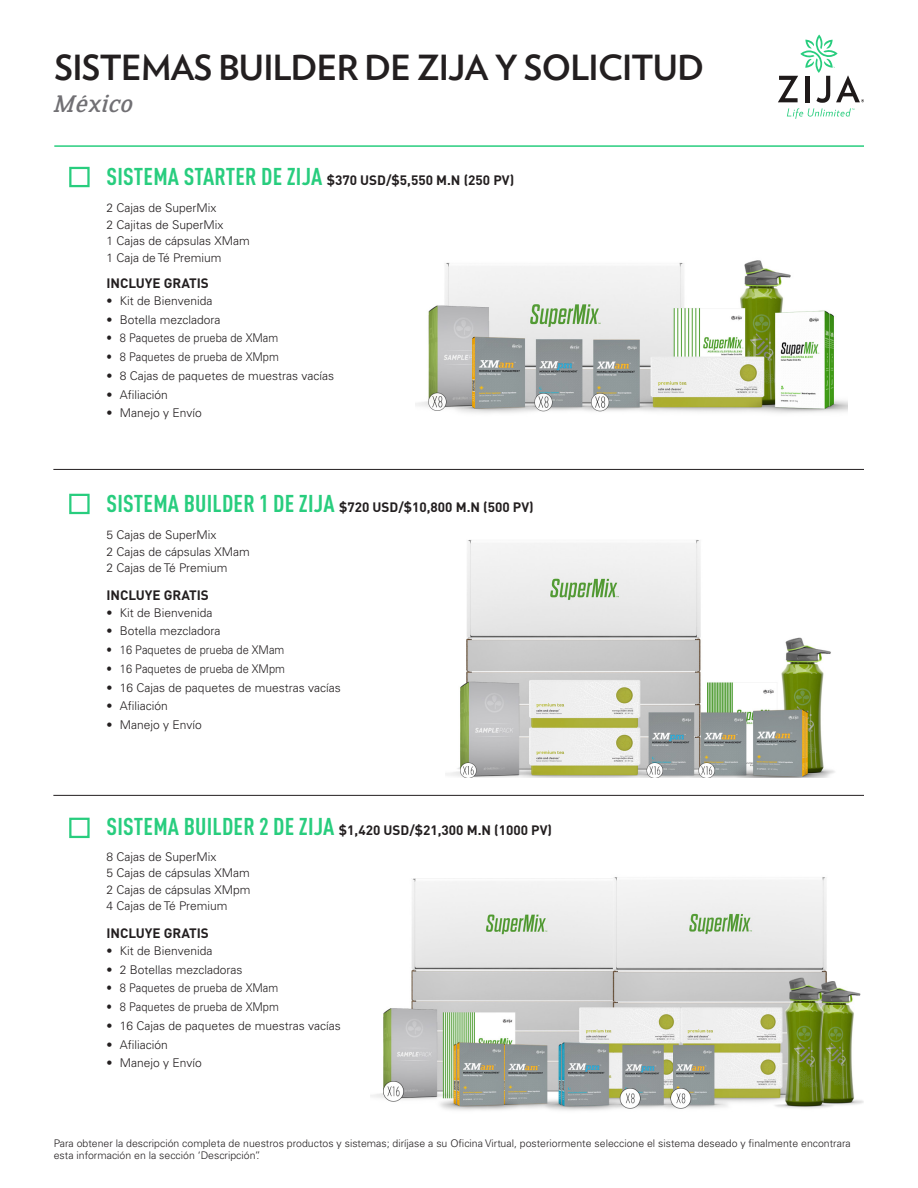
<style>
.page{position:relative;width:918px;height:1188px;background:#fff}
.page>*{position:absolute;margin:0;border:0;box-sizing:border-box;transform-origin:0 0}
.t1{font:700 34.5px "Verlag";letter-spacing:-.02em;color:#231f20}
.t2{font:italic 27px "FS Clerkenwell";color:#717074}
.t3{font:700 13.5px "DINOT";color:#231f20}
.t4{font:300 12px "Univers LT Std";color:#231f20}
.t5{font:300 12px "Univers LT Std";color:#231f20;scale:.92 1}
.t6{font:300 10.5px/12.6px "Univers LT Std";color:#231f20}
.s1{font-stretch:condensed;font-size:24px;color:#28cd7e}
</style>
<div class="page">
<hr style="left:54px;top:145px;width:810px;height:2px;background:#28cd7e">
<div style="left:69px;top:167px;width:21px;height:20px;background:#fff;border:2px solid #28cd7e"></div>
<div style="left:69px;top:494px;width:21px;height:20px;background:#fff;border:2px solid #28cd7e"></div>
<div style="left:69px;top:818px;width:21px;height:20px;background:#fff;border:2px solid #28cd7e"></div>
<hr style="left:53px;top:469px;width:811px;height:1px;background:#231f20">
<hr style="left:53px;top:795px;width:811px;height:1px;background:#231f20">
<img style="left:370px;top:877px;width:494px;height:234px">
<img style="left:416px;top:260px;width:431px;height:153px">
<img style="left:445px;top:540px;width:390px;height:237px">
<svg style="left:778px;top:35px;width:86px;height:84px"></svg>
<p class="t1" style="left:55px;top:40px;width:651px">SISTEMAS BUILDER DE ZIJA Y SOLICITUD</p>
<p class="t2" style="left:55px;top:88px;width:80px">México</p>
<p class="t3" style="left:107px;top:171px;width:409px"><span class="s1">SISTEMA STARTER DE ZIJA</span> $370 USD/$5,550 M.N (250 PV)</p>
<p class="t4" style="left:106px;top:201px;width:112px">2 Cajas de SuperMix</p>
<p class="t4" style="left:106px;top:217px;width:118px">2 Cajitas de SuperMix</p>
<p class="t4" style="left:106px;top:234px;width:145px">1 Cajas de cápsulas XMam</p>
<p class="t4" style="left:106px;top:250px;width:116px">1 Caja de Té Premium</p>
<p class="t3" style="left:106px;top:274px;width:104px">INCLUYE GRATIS</p>
<p class="t4" style="left:106px;top:293px;width:108px">• Kit de Bienvenida</p>
<p class="t4" style="left:106px;top:312px;width:116px">• Botella mezcladora</p>
<p class="t5" style="left:106px;top:331px;width:188px">• 8 Paquetes de prueba de XMam</p>
<p class="t5" style="left:106px;top:350px;width:189px">• 8 Paquetes de prueba de XMpm</p>
<p class="t4" style="left:106px;top:368px;width:229px">• 8 Cajas de paquetes de muestras vacías</p>
<p class="t4" style="left:106px;top:387px;width:63px">• Afiliación</p>
<p class="t4" style="left:106px;top:406px;width:97px">• Manejo y Envío</p>
<p class="t3" style="left:107px;top:498px;width:429px"><span class="s1">SISTEMA BUILDER 1 DE ZIJA</span> $720 USD/$10,800 M.N (500 PV)</p>
<p class="t4" style="left:106px;top:528px;width:112px">5 Cajas de SuperMix</p>
<p class="t4" style="left:106px;top:544px;width:145px">2 Cajas de cápsulas XMam</p>
<p class="t4" style="left:106px;top:561px;width:122px">2 Cajas de Té Premium</p>
<p class="t3" style="left:106px;top:586px;width:104px">INCLUYE GRATIS</p>
<p class="t4" style="left:106px;top:605px;width:108px">• Kit de Bienvenida</p>
<p class="t4" style="left:106px;top:624px;width:116px">• Botella mezcladora</p>
<p class="t5" style="left:106px;top:643px;width:195px">• 16 Paquetes de prueba de XMam</p>
<p class="t5" style="left:106px;top:661px;width:196px">• 16 Paquetes de prueba de XMpm</p>
<p class="t4" style="left:106px;top:680px;width:236px">• 16 Cajas de paquetes de muestras vacías</p>
<p class="t4" style="left:106px;top:699px;width:63px">• Afiliación</p>
<p class="t4" style="left:106px;top:718px;width:97px">• Manejo y Envío</p>
<p class="t3" style="left:107px;top:822px;width:447px"><span class="s1">SISTEMA BUILDER 2 DE ZIJA</span> $1,420 USD/$21,300 M.N (1000 PV)</p>
<p class="t4" style="left:106px;top:849px;width:112px">8 Cajas de SuperMix</p>
<p class="t4" style="left:106px;top:866px;width:145px">5 Cajas de cápsulas XMam</p>
<p class="t4" style="left:106px;top:882px;width:146px">2 Cajas de cápsulas XMpm</p>
<p class="t4" style="left:106px;top:899px;width:122px">4 Cajas de Té Premium</p>
<p class="t3" style="left:106px;top:924px;width:104px">INCLUYE GRATIS</p>
<p class="t4" style="left:106px;top:943px;width:108px">• Kit de Bienvenida</p>
<p class="t4" style="left:106px;top:962px;width:138px">• 2 Botellas mezcladoras</p>
<p class="t5" style="left:106px;top:981px;width:188px">• 8 Paquetes de prueba de XMam</p>
<p class="t5" style="left:106px;top:1000px;width:189px">• 8 Paquetes de prueba de XMpm</p>
<p class="t4" style="left:106px;top:1018px;width:236px">• 16 Cajas de paquetes de muestras vacías</p>
<p class="t4" style="left:106px;top:1037px;width:63px">• Afiliación</p>
<p class="t4" style="left:106px;top:1056px;width:97px">• Manejo y Envío</p>
<p class="t6" style="left:54px;top:1137px;width:799px">Para obtener la descripción completa de nuestros productos y sistemas; diríjase a su Oficina Virtual, posteriormente seleccione el sistema deseado y finalmente encontrara esta información en la sección ‘Descripción”.</p>
</div>
